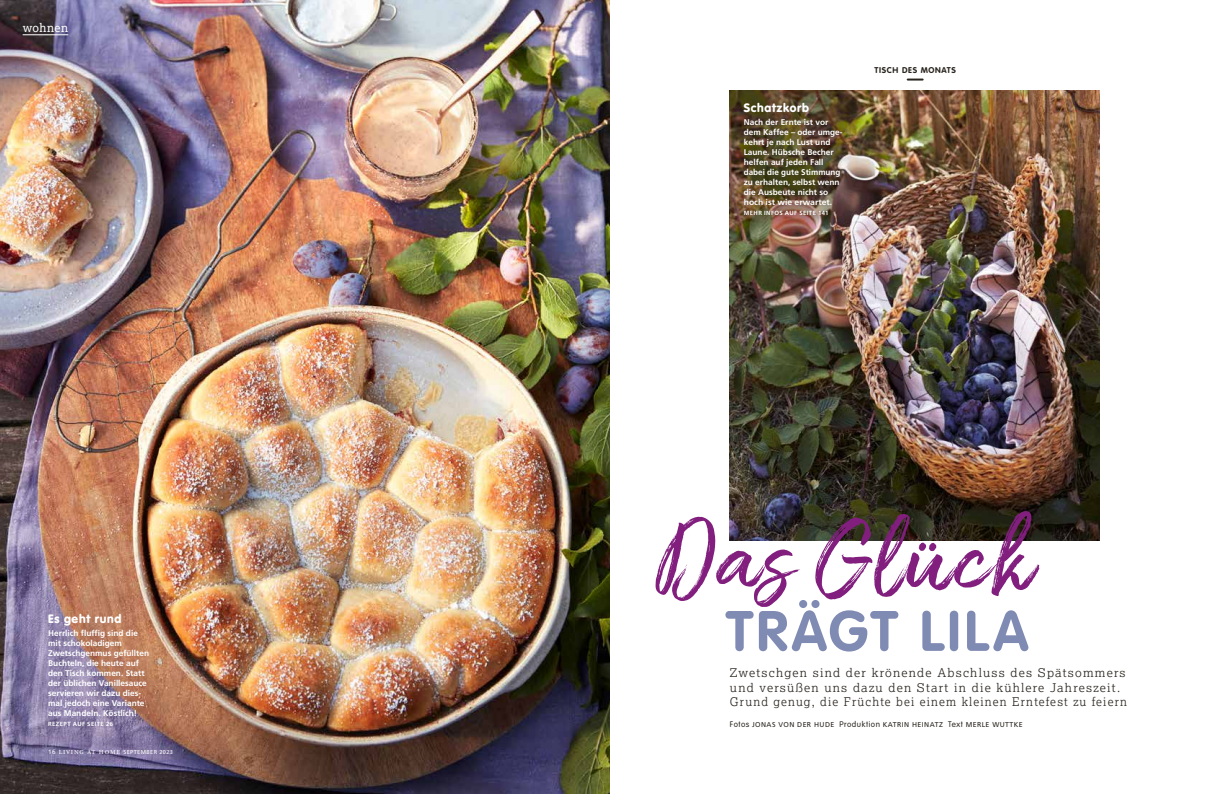
<style>
.page{position:relative;width:1219px;height:794px;background:#fff}
.page>*{position:absolute;margin:0;border:0;box-sizing:border-box;transform-origin:0 0}
.t1{font:104.4px "Amithen";letter-spacing:.025em;color:#811e7e}
.t2{font:700 56px "VAG Rounded Std";letter-spacing:.065em;color:#808bb4}
.t3{font:300 12px/14.5px "Lexia";letter-spacing:.1em;color:#28231d}
.t4{font:900 12px "VAG Rounded Std";letter-spacing:.055em;color:#fff}
.t5{font:12px "Lexia";letter-spacing:.03em;color:#fff}
.t6{font:700 8.3px/10px "Frutiger LT Std";color:#fff}
.t7{font:700 8.3px "VAG Rounded Std";letter-spacing:.08em;color:#28231d}
.t8{font:7px "Frutiger LT Std";letter-spacing:.06em;color:#28231d}
.t9{font:700 6px "Frutiger LT Std";letter-spacing:.07em;color:#fff}
.t10{font:5.7px "Frutiger LT Std";letter-spacing:.06em;color:#fff}
.s1{font-size:6.3px}
.s2{font-family:"Adobe Garamond Pro";font-size:9px}
.s3{font-family:"VAG Rounded Std";font-weight:300;font-size:8px}
</style>
<div class="page">
<img style="left:729px;top:91px;width:371px;height:450px">
<img style="left:0;top:0;width:609px;height:794px">
<svg style="left:908px;top:79px;width:15px;height:2px"></svg>
<div style="left:739px;top:98px;width:108px;height:123px;background:#28231d;opacity:.5"></div>
<hr style="left:23px;top:35px;width:45px;height:1px;background:#fff">
<h3 class="t5" style="left:23px;top:20px;width:47px">wohnen</h3>
<h3 class="t4" style="left:48px;top:611px;width:75px">Es geht rund</h3>
<p class="t6" style="left:48px;top:628px;width:102px">Herrlich fluffig sind die mit schokoladigem<br>Zwetschgenmus gefüllten<br>Buchteln, die heute auf den Tisch kommen. Statt der üblichen Vanillesauce servieren wir dazu dies&shy;mal jedoch eine Variante aus Mandeln. Köstlich!</p>
<p class="t9" style="left:48px;top:720px;width:66px">REZEPT AUF SEITE 26</p>
<p class="t10" style="left:48px;top:748px;width:126px"><span class="s1">16</span> <span class="s2">living at home</span> SEPTEMBER 2023</p>
<h3 class="t4" style="left:744px;top:101px;width:67px">Schatzkorb</h3>
<p class="t6" style="left:744px;top:117px;width:100px">Nach der Ernte ist vor dem Kaffee – oder umge&shy;kehrt je nach Lust und<br>Laune. Hübsche Becher helfen auf jeden Fall dabei die gute Stimmung zu erhalten, selbst wenn die Ausbeute nicht so hoch ist wie erwartet.</p>
<p class="t9" style="left:744px;top:209px;width:86px">MEHR INFOS AUF SEITE 141</p>
<p class="t7" style="left:874px;top:65px;width:83px">TISCH DES MONATS</p>
<h1 class="t1" style="left:656px;top:496px;width:378px">Das Glück</h1>
<h2 class="t2" style="left:726px;top:598px;width:304px">TRÄGT LILA</h2>
<h3 class="t3" style="left:730px;top:665px;width:399px">Zwetschgen sind der krönende Abschluss des Spätsommers und versüßen uns dazu den Start in die kühlere Jahreszeit.<br>Grund genug, die Früchte bei einem kleinen Erntefest zu feiern</h3>
<p class="t8" style="left:730px;top:720px;width:294px"><span class="s3">Fotos</span> JONAS VON DER HUDE <span class="s3">Produktion</span> KATRIN HEINATZ <span class="s3">Text</span> MERLE WUTTKE</p>
</div>
